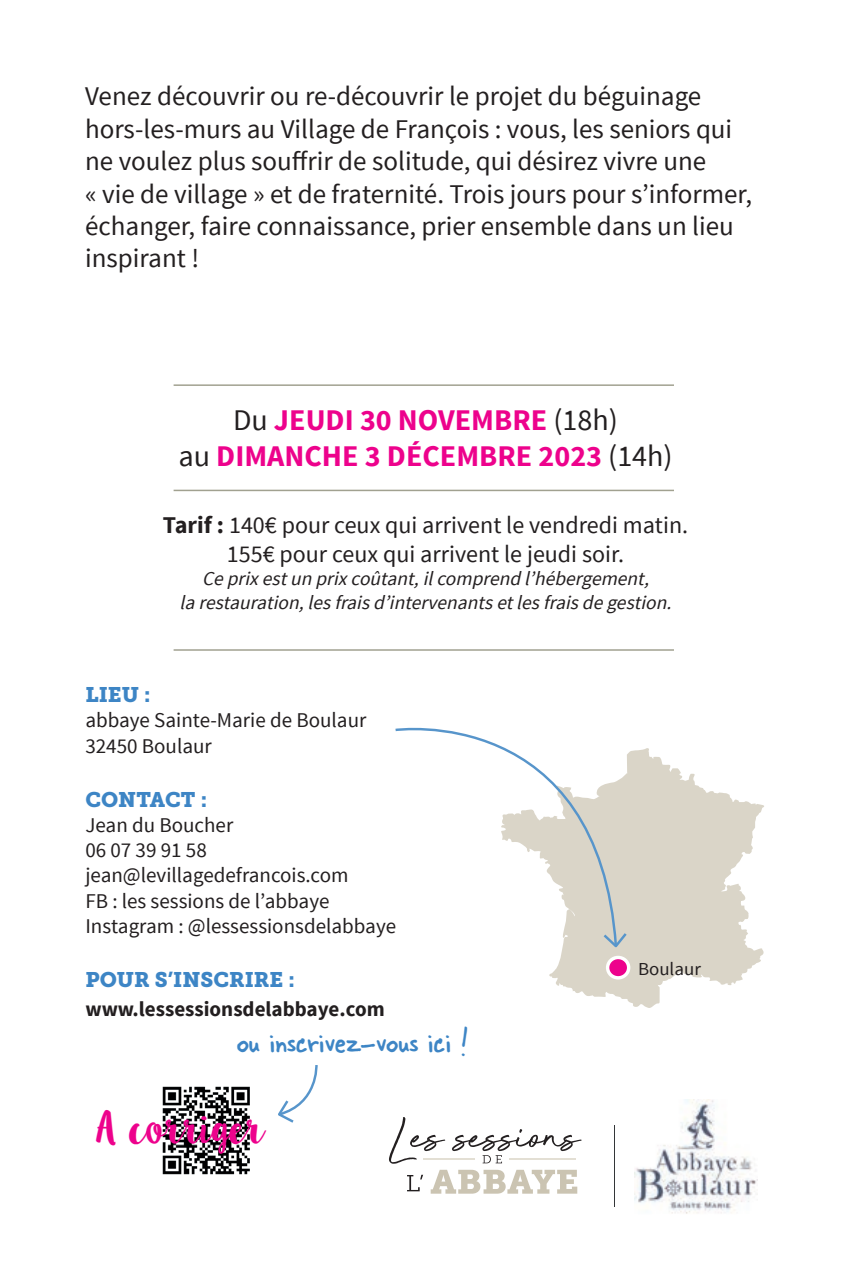
<style>
.page{position:relative;width:851px;height:1276px;background:#fff}
.page>*{position:absolute;margin:0;border:0;box-sizing:border-box;transform-origin:0 0}
.t1{font:36px "Skippy Sharp";color:#3d85c5}
.t2{font:36px "Lilly Belle";letter-spacing:-.07em;color:#ed028c}
.t3{font:700 30px/36px "Source Sans Pro";color:#ed028c;text-align:center}
.t4{font:27px/32.4px "Source Sans Pro";color:#231f20}
.t5{font:24px/28.8px "Source Sans Pro";color:#231f20;text-align:center}
.t6{font:21px/25.2px "Source Sans Pro";color:#231f20}
.t7{font:21px "Museo Slab 900";color:#3d85c5}
.t8{font:700 21px "Source Sans Pro";color:#231f20}
.t9{font:italic 19.5px/23.4px "Source Sans Pro";color:#231f20;text-align:center}
.t10{font:18.3px "Source Sans Pro";color:#231f20}
.s1{font-weight:400;color:#231f20}
.s2{font-weight:700}
</style>
<div class="page">
<hr style="left:173px;top:384px;width:501px;height:2px;background:#a1a190">
<hr style="left:173px;top:490px;width:501px;height:1px;background:#a1a190">
<hr style="left:173px;top:649px;width:501px;height:2px;background:#a1a190">
<svg style="left:549px;top:748px;width:215px;height:260px;fill:#dad5c8"></svg>
<svg style="left:607px;top:957px;width:21px;height:21px"></svg>
<div style="left:605px;top:955px;width:25px;height:24px;border:3px solid #fff;border-radius:50%"></div>
<svg style="left:395px;top:727px;width:223px;height:221px"></svg>
<svg style="left:601px;top:930px;width:28px;height:19px"></svg>
<hr style="left:613px;top:1125px;width:1px;height:81px;background:#333638">
<svg style="left:389px;top:1117px;width:56px;height:46px"></svg>
<svg style="left:452px;top:1129px;width:129px;height:34px"></svg>
<svg style="left:407px;top:1174px;width:16px;height:17px"></svg>
<svg style="left:430px;top:1169px;width:147px;height:24px"></svg>
<hr style="left:423px;top:1158px;width:52px;height:2px;background:#e3dfd4">
<hr style="left:509px;top:1158px;width:67px;height:2px;background:#e3dfd4">
<img style="left:162px;top:1086px;width:88px;height:89px">
<svg style="left:278px;top:1065px;width:40px;height:58px"></svg>
<img style="left:634px;top:1099px;width:123px;height:115px">
<p class="t4" style="left:85px;top:81px;width:668px">Venez découvrir ou re-découvrir le projet du béguinage hors-les-murs au Village de François : vous, les seniors qui ne voulez plus souffrir de solitude, qui désirez vivre une<br>« vie de village » et de fraternité. Trois jours pour s’informer, échanger, faire connaissance, prier ensemble dans un lieu inspirant !</p>
<p class="t3" style="left:178px;top:403px;width:495px"><span class="s1">Du</span> JEUDI 30 NOVEMBRE <span class="s1">(18h)<br>au</span> DIMANCHE 3 DÉCEMBRE 2023 <span class="s1">(14h)</span></p>
<p class="t5" style="left:163px;top:511px;width:526px"><span class="s2">Tarif :</span> 140€ pour ceux qui arrivent le vendredi matin.<br>155€ pour ceux qui arrivent le jeudi soir.</p>
<p class="t9" style="left:180px;top:567px;width:498px">Ceprixestun prixcoûtant,ilcomprend l’hébergement,<br>la restauration,lesfraisd’intervenantsetlesfraisdegestion.</p>
<p class="t7" style="left:85px;top:683px;width:67px">LIEU :</p>
<p class="t6" style="left:85px;top:708px;width:282px">abbaye Sainte-Marie de Boulaur<br>32450 Boulaur</p>
<p class="t7" style="left:85px;top:787px;width:123px">CONTACT :</p>
<p class="t6" style="left:85px;top:812px;width:312px">Jean du Boucher<br>06 07 39 91 58 jean@levillagedefrancois.com<br>FB : les sessions de l’abbaye<br>Instagram : @lessessionsdelabbaye</p>
<p class="t7" style="left:85px;top:967px;width:211px">POUR S’INSCRIRE :</p>
<p class="t8" style="left:85px;top:995px;width:301px">www.lessessionsdelabbaye.com</p>
<h1 class="t1" style="left:237px;top:1019px;width:233px">ou inscrivez-vous ici !</h1>
<h1 class="t2" style="left:96px;top:1102px;width:171px">A corriger</h1>
<p class="t10" style="left:638px;top:957px;width:64px">Boulaur</p>
</div>
